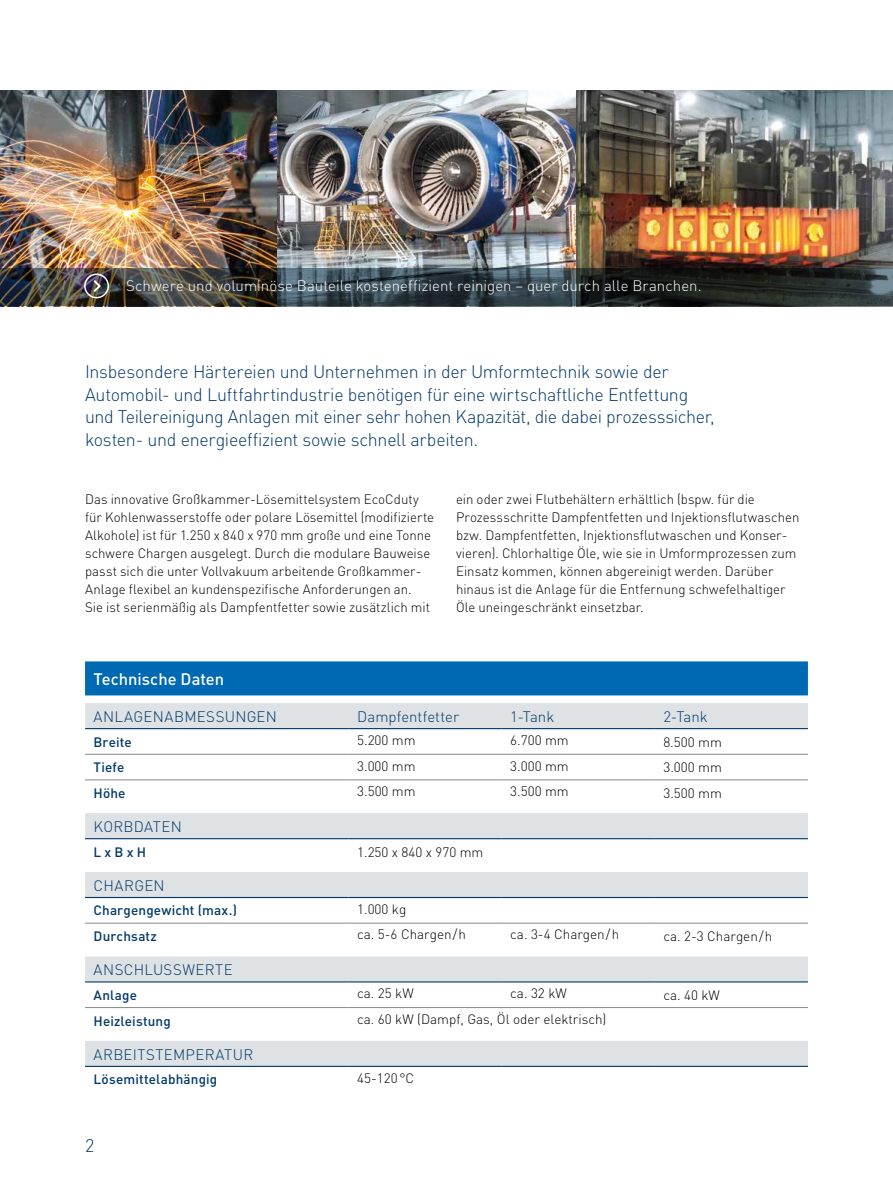
<style>
.page{position:relative;width:893px;height:1191px;background:#fff}
.page>*{position:absolute;margin:0;border:0;box-sizing:border-box;transform-origin:0 0}
.t1{font:300 18px/22.5px "DIN Pro";letter-spacing:-.02em;color:#003869}
.t2{font:500 16.5px "DIN Pro";color:#fff}
.t3{font:300 15px "DIN Pro";letter-spacing:.02em;color:#003869}
.t4{font:300 15px "DIN Pro";letter-spacing:.005em;color:#fff}
.t5{font:300 15px "DIN Pro";color:#003869}
.t6{font:300 13.5px/18px "DIN Pro";color:#000}
.t7{font:500 13.5px "DIN Pro";letter-spacing:.01em;color:#003869}
</style>
<div class="page">
<img style="left:0;top:90px;width:893px;height:178px">
<svg style="left:0;top:268px;width:893px;height:38px;background:#32393a"></svg>
<div style="left:85px;top:661px;width:723px;height:34px;background:#0069b4"></div>
<svg style="left:85px;top:703px;width:723px;height:362px"></svg>
<hr style="left:85px;top:754px;width:264px;height:1px;background:#878787">
<hr style="left:655px;top:754px;width:153px;height:1px;background:#878787">
<hr style="left:85px;top:779px;width:264px;height:1px;background:#878787">
<hr style="left:655px;top:779px;width:153px;height:1px;background:#878787">
<hr style="left:85px;top:922px;width:264px;height:1px;background:#878787">
<hr style="left:655px;top:922px;width:153px;height:1px;background:#878787">
<hr style="left:85px;top:1007px;width:264px;height:1px;background:#878787">
<hr style="left:655px;top:1007px;width:153px;height:1px;background:#878787">
<hr style="left:85px;top:728px;width:264px;height:1px;background:#003869">
<hr style="left:349px;top:728px;width:153px;height:1px;background:#003869">
<hr style="left:502px;top:728px;width:153px;height:1px;background:#003869">
<hr style="left:655px;top:728px;width:153px;height:1px;background:#003869">
<hr style="left:85px;top:897px;width:264px;height:1px;background:#003869">
<hr style="left:349px;top:897px;width:153px;height:1px;background:#003869">
<hr style="left:502px;top:897px;width:153px;height:1px;background:#003869">
<hr style="left:655px;top:897px;width:153px;height:1px;background:#003869">
<hr style="left:85px;top:981px;width:264px;height:1px;background:#003869">
<hr style="left:349px;top:981px;width:153px;height:1px;background:#003869">
<hr style="left:502px;top:981px;width:153px;height:1px;background:#003869">
<hr style="left:655px;top:981px;width:153px;height:1px;background:#003869">
<hr style="left:85px;top:1065px;width:264px;height:2px;background:#003869">
<hr style="left:349px;top:1065px;width:153px;height:2px;background:#003869">
<hr style="left:502px;top:1065px;width:153px;height:2px;background:#003869">
<hr style="left:655px;top:1065px;width:153px;height:2px;background:#003869">
<hr style="left:349px;top:754px;width:153px;height:1px;background:#878787">
<hr style="left:502px;top:754px;width:153px;height:1px;background:#878787">
<hr style="left:349px;top:779px;width:153px;height:1px;background:#878787">
<hr style="left:502px;top:779px;width:153px;height:1px;background:#878787">
<hr style="left:349px;top:922px;width:153px;height:1px;background:#878787">
<hr style="left:502px;top:922px;width:153px;height:1px;background:#878787">
<hr style="left:349px;top:1007px;width:153px;height:1px;background:#878787">
<hr style="left:502px;top:1007px;width:153px;height:1px;background:#878787">
<hr style="left:85px;top:838px;width:264px;height:1px;background:#003869">
<hr style="left:349px;top:838px;width:153px;height:1px;background:#003869">
<hr style="left:502px;top:838px;width:153px;height:1px;background:#003869">
<hr style="left:655px;top:838px;width:153px;height:1px;background:#003869">
<svg style="left:84px;top:273px;width:25px;height:25px"></svg>
<p class="t4" style="left:126px;top:274px;width:577px">Schwere und voluminöse Bauteile kosteneffizient reinigen – quer durch alle Branchen.</p>
<p class="t1" style="left:85px;top:359px;width:631px">Insbesondere Härtereien und Unternehmen in der Umformtechnik sowie der Automobil- und Luftfahrtindustrie benötigen für eine wirtschaftliche Entfettung und Teilereinigung Anlagen mit einer sehr hohen Kapazität, die dabei prozesssicher, kosten- und energieeffizient sowie schnell arbeiten.</p>
<p class="t6" style="left:85px;top:489px;width:351px">Das innovative Großkammer-Lösemittelsystem EcoCduty für Kohlenwasserstoffe oder polare Lösemittel (modifizierte Alkohole) ist für 1.250 x 840 x 970 mm große und eine Tonne schwere Chargen ausgelegt. Durch die modulare Bauweise passt sich die unter Vollvakuum arbeitende Großkammer-Anlage flexibel an kundenspezifische Anforderungen an.<br>Sie ist serienmäßig als Dampfentfetter sowie zusätzlich mit</p>
<p class="t6" style="left:456px;top:489px;width:345px">ein oder zwei Flutbehältern erhältlich (bspw. für die Prozessschritte Dampfentfetten und Injektionsflutwaschen bzw. Dampfentfetten, Injektionsflutwaschen und Konser&shy;vieren). Chlorhaltige Öle, wie sie in Umformprozessen zum Einsatz kommen, können abgereinigt werden. Darüber hinaus ist die Anlage für die Entfernung schwefelhaltiger Öle uneingeschränkt einsetzbar.</p>
<p class="t2" style="left:94px;top:665px;width:132px">Technische Daten</p>
<p class="t3" style="left:94px;top:705px;width:185px">ANLAGENABMESSUNGEN</p>
<p class="t5" style="left:357px;top:705px;width:104px">Dampfentfetter</p>
<p class="t3" style="left:510px;top:705px;width:45px">1-Tank</p>
<p class="t3" style="left:663px;top:705px;width:46px">2-Tank</p>
<p class="t7" style="left:94px;top:731px;width:40px">Breite</p>
<p class="t6" style="left:357px;top:730px;width:60px">5.200 mm</p>
<p class="t6" style="left:510px;top:730px;width:60px">6.700 mm</p>
<p class="t6" style="left:663px;top:731px;width:60px">8.500 mm</p>
<p class="t7" style="left:94px;top:756px;width:32px">Tiefe</p>
<p class="t6" style="left:357px;top:755px;width:60px">3.000 mm</p>
<p class="t6" style="left:510px;top:755px;width:60px">3.000 mm</p>
<p class="t6" style="left:663px;top:757px;width:60px">3.000 mm</p>
<p class="t7" style="left:94px;top:782px;width:33px">Höhe</p>
<p class="t6" style="left:357px;top:781px;width:60px">3.500 mm</p>
<p class="t6" style="left:510px;top:781px;width:60px">3.500 mm</p>
<p class="t6" style="left:663px;top:783px;width:60px">3.500 mm</p>
<p class="t3" style="left:94px;top:815px;width:90px">KORBDATEN</p>
<p class="t7" style="left:94px;top:841px;width:54px">L x B x H</p>
<p class="t6" style="left:357px;top:841px;width:128px">1.250 x 840 x 970 mm</p>
<p class="t3" style="left:94px;top:873px;width:73px">CHARGEN</p>
<p class="t7" style="left:94px;top:899px;width:145px">Chargengewicht (max.)</p>
<p class="t6" style="left:357px;top:898px;width:51px">1.000 kg</p>
<p class="t7" style="left:94px;top:925px;width:65px">Durchsatz</p>
<p class="t6" style="left:357px;top:924px;width:110px">ca. 5-6 Chargen / h</p>
<p class="t6" style="left:510px;top:924px;width:110px">ca. 3-4 Chargen / h</p>
<p class="t6" style="left:663px;top:926px;width:110px">ca. 2-3 Chargen / h</p>
<p class="t3" style="left:94px;top:958px;width:141px">ANSCHLUSSWERTE</p>
<p class="t7" style="left:94px;top:984px;width:45px">Anlage</p>
<p class="t6" style="left:357px;top:983px;width:58px">ca. 25 kW</p>
<p class="t6" style="left:510px;top:983px;width:58px">ca. 32 kW</p>
<p class="t6" style="left:663px;top:985px;width:58px">ca. 40 kW</p>
<p class="t7" style="left:94px;top:1009px;width:79px">Heizleistung</p>
<p class="t6" style="left:357px;top:1008px;width:251px">ca. 60 kW (Dampf, Gas, Öl oder elektrisch)</p>
<p class="t3" style="left:94px;top:1042px;width:161px">ARBEITSTEMPERATUR</p>
<p class="t7" style="left:94px;top:1068px;width:125px">Lösemittelabhängig</p>
<p class="t6" style="left:357px;top:1067px;width:59px">45-120°C</p>
<h1 class="t1" style="left:85px;top:1133px;width:11px">2</h1>
</div>
